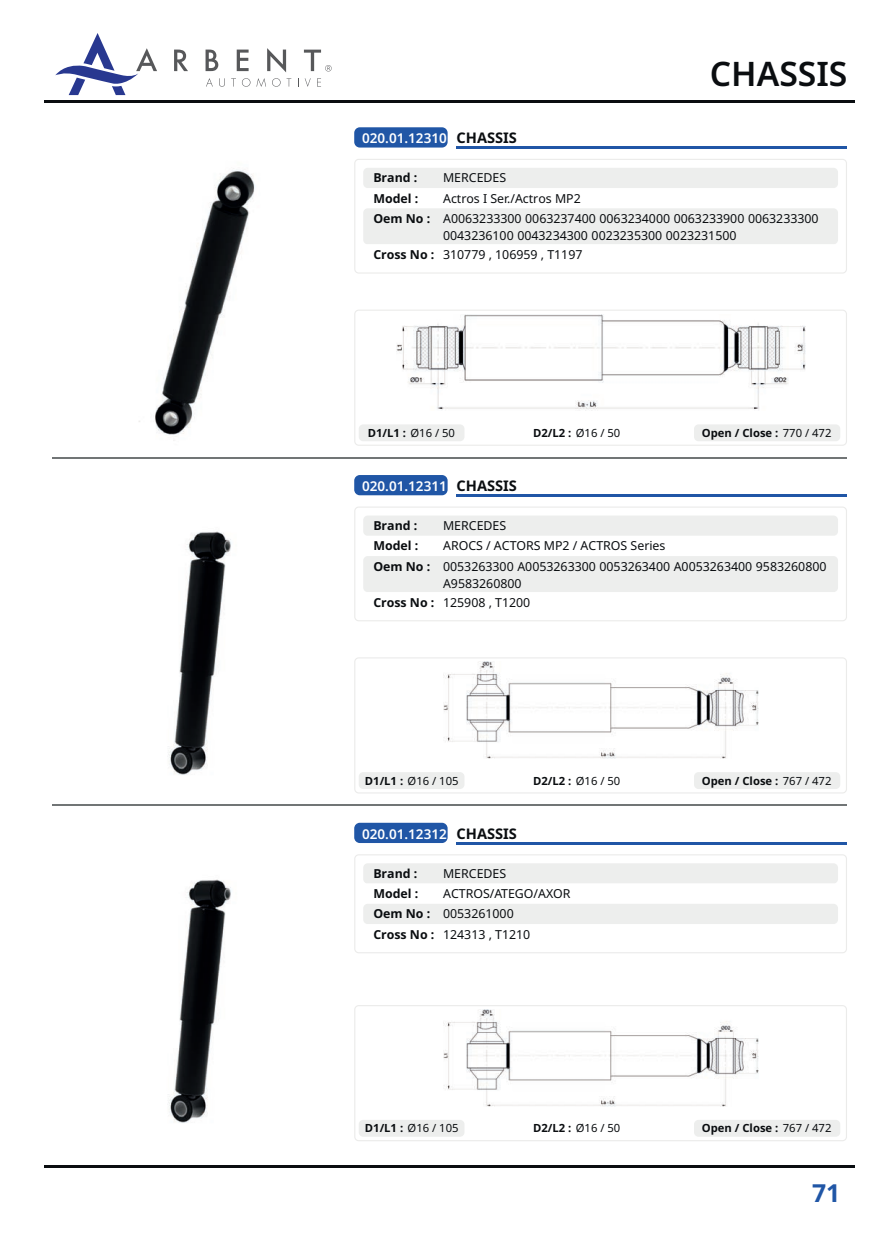
<style>
.page{position:relative;width:893px;height:1259px;background:#fff}
.page>*{position:absolute;margin:0;border:0;box-sizing:border-box;transform-origin:0 0}
.t1{font:600 33.75px "Noto Sans";color:#0a0d10}
.t2{font:700 24.75px "Noto Sans";color:#2056a6}
.t3{font:600 13.5px "Noto Sans";color:#fff}
.t4{font:12.3px/20.2px "Noto Sans";color:#0a0d10}
.t5{font:700 12.3px "Noto Sans";color:#0a0d10}
.t6{font:700 11.25px "Noto Sans";color:#0a0d10}
.t7{font:11.25px "Noto Sans";color:#0a0d10}
.s1{font-weight:700;font-size:14.7px;color:#0a0d10}
.s2{font-weight:700}
.s3{font-weight:400}
</style>
<div class="page">
<svg style="left:206px;top:78px;width:7px;height:9px"></svg>
<svg style="left:219px;top:78px;width:6px;height:9px"></svg>
<svg style="left:231px;top:78px;width:5px;height:9px"></svg>
<svg style="left:242px;top:78px;width:8px;height:9px"></svg>
<svg style="left:256px;top:78px;width:10px;height:9px"></svg>
<svg style="left:272px;top:78px;width:9px;height:9px"></svg>
<svg style="left:287px;top:78px;width:4px;height:9px"></svg>
<svg style="left:305px;top:78px;width:6px;height:9px"></svg>
<svg style="left:317px;top:78px;width:4px;height:9px"></svg>
<svg style="left:174px;top:50px;width:14px;height:21px"></svg>
<svg style="left:206px;top:50px;width:12px;height:21px"></svg>
<svg style="left:237px;top:50px;width:12px;height:21px"></svg>
<svg style="left:267px;top:48px;width:19px;height:24px"></svg>
<svg style="left:55px;top:33px;width:102px;height:62px"></svg>
<svg style="left:304px;top:50px;width:28px;height:21px"></svg>
<hr style="left:45px;top:100px;width:810px;height:3px;background:#0a0d10">
<hr style="left:53px;top:457px;width:794px;height:1px;background:#717576">
<div style="left:354px;top:127px;width:94px;height:21px;background:#2056a6;border-radius:6px"></div>
<hr style="left:457px;top:146px;width:390px;height:3px;background:#2056a6">
<img style="left:139px;top:170px;width:116px;height:271px">
<svg style="left:354px;top:159px;width:493px;height:115px"></svg>
<div style="left:363px;top:168px;width:475px;height:20px;background:#edeeed;border-radius:4px"></div>
<div style="left:363px;top:188px;width:475px;height:20px;background:#fff;border-radius:4px"></div>
<div style="left:363px;top:208px;width:475px;height:36px;background:#edeeed;border-radius:4px"></div>
<div style="left:363px;top:244px;width:475px;height:21px;background:#fff;border-radius:4px"></div>
<svg style="left:354px;top:310px;width:493px;height:136px"></svg>
<img style="left:397px;top:314px;width:408px;height:97px">
<div style="left:359px;top:424px;width:105px;height:17px;background:#edeeed;border-radius:4px"></div>
<div style="left:694px;top:424px;width:146px;height:17px;background:#edeeed;border-radius:4px"></div>
<hr style="left:53px;top:805px;width:794px;height:1px;background:#717576">
<div style="left:354px;top:475px;width:94px;height:20px;background:#2056a6;border-radius:6px"></div>
<hr style="left:457px;top:494px;width:390px;height:2px;background:#2056a6">
<img style="left:168px;top:531px;width:63px;height:244px">
<svg style="left:354px;top:507px;width:493px;height:114px"></svg>
<div style="left:363px;top:515px;width:475px;height:21px;background:#edeeed;border-radius:4px"></div>
<div style="left:363px;top:536px;width:475px;height:20px;background:#fff;border-radius:4px"></div>
<div style="left:363px;top:556px;width:475px;height:36px;background:#edeeed;border-radius:4px"></div>
<div style="left:363px;top:592px;width:475px;height:20px;background:#fff;border-radius:4px"></div>
<svg style="left:354px;top:657px;width:493px;height:136px"></svg>
<img style="left:443px;top:662px;width:315px;height:96px">
<div style="left:359px;top:772px;width:105px;height:17px;background:#edeeed;border-radius:4px"></div>
<div style="left:694px;top:772px;width:146px;height:17px;background:#edeeed;border-radius:4px"></div>
<div style="left:354px;top:823px;width:94px;height:20px;background:#2056a6;border-radius:6px"></div>
<hr style="left:457px;top:842px;width:390px;height:2px;background:#2056a6">
<img style="left:168px;top:879px;width:63px;height:244px">
<svg style="left:354px;top:854px;width:493px;height:99px"></svg>
<div style="left:363px;top:863px;width:475px;height:20px;background:#edeeed;border-radius:4px"></div>
<div style="left:363px;top:883px;width:475px;height:21px;background:#fff;border-radius:4px"></div>
<div style="left:363px;top:904px;width:475px;height:20px;background:#edeeed;border-radius:4px"></div>
<div style="left:363px;top:924px;width:475px;height:20px;background:#fff;border-radius:4px"></div>
<svg style="left:354px;top:1005px;width:493px;height:136px"></svg>
<img style="left:443px;top:1009px;width:315px;height:97px">
<div style="left:359px;top:1120px;width:105px;height:16px;background:#edeeed;border-radius:4px"></div>
<div style="left:694px;top:1120px;width:146px;height:16px;background:#edeeed;border-radius:4px"></div>
<hr style="left:45px;top:1165px;width:810px;height:2px;background:#0a0d10">
<h1 class="t1" style="left:710px;top:50px;width:139px">CHASSIS</h1>
<p class="t3" style="left:362px;top:129px;width:156px">020.01.12310 <span class="s1">CHASSIS</span></p>
<p class="t5" style="left:373px;top:169px;width:46px">Brand :</p>
<p class="t4" style="left:443px;top:168px;width:65px">MERCEDES</p>
<p class="t5" style="left:373px;top:189px;width:46px">Model :</p>
<p class="t4" style="left:443px;top:188px;width:377px">Actros I Ser./Actros MP2<br>A0063233300 0063237400 0063234000 0063233900 0063233300</p>
<p class="t4" style="left:443px;top:225px;width:295px">0043236100 0043234300 0023235300 0023231500</p>
<p class="t5" style="left:373px;top:210px;width:58px">Oem No :</p>
<p class="t4" style="left:373px;top:245px;width:211px"><span class="s2">Cross No :</span> 310779 , 106959 , T1197</p>
<p class="t6" style="left:368px;top:425px;width:89px">D1/L1 : <span class="s3">Ø16 / 50</span></p>
<p class="t6" style="left:533px;top:425px;width:89px">D2/L2 : <span class="s3">Ø16 / 50</span></p>
<p class="t6" style="left:702px;top:425px;width:131px">Open / Close : <span class="s3">770 / 472</span></p>
<p class="t3" style="left:362px;top:476px;width:156px">020.01.12311 <span class="s1">CHASSIS</span></p>
<p class="t5" style="left:373px;top:517px;width:46px">Brand :</p>
<p class="t4" style="left:443px;top:516px;width:65px">MERCEDES</p>
<p class="t5" style="left:373px;top:537px;width:46px">Model :</p>
<p class="t4" style="left:443px;top:536px;width:385px">AROCS / ACTORS MP2 / ACTROS Series<br>0053263300 A0053263300 0053263400 A0053263400 9583260800</p>
<p class="t4" style="left:443px;top:573px;width:80px">A9583260800</p>
<p class="t5" style="left:373px;top:557px;width:58px">Oem No :</p>
<p class="t4" style="left:373px;top:592px;width:159px"><span class="s2">Cross No :</span> 125908 , T1200</p>
<p class="t7" style="left:365px;top:772px;width:95px"><span class="s2">D1/L1 :</span> Ø16 / 105</p>
<p class="t6" style="left:533px;top:772px;width:89px">D2/L2 : <span class="s3">Ø16 / 50</span></p>
<p class="t6" style="left:702px;top:772px;width:131px">Open / Close : <span class="s3">767 / 472</span></p>
<p class="t3" style="left:362px;top:824px;width:156px">020.01.12312 <span class="s1">CHASSIS</span></p>
<p class="t5" style="left:373px;top:864px;width:46px">Brand :</p>
<p class="t4" style="left:443px;top:863px;width:65px">MERCEDES</p>
<p class="t5" style="left:373px;top:885px;width:46px">Model :</p>
<p class="t4" style="left:373px;top:884px;width:199px;text-indent:70px">ACTROS/ATEGO/AXOR<br><span class="s2">Oem No :</span> 0053261000<br><span class="s2">Cross No :</span> 124313 , T1210</p>
<p class="t7" style="left:365px;top:1120px;width:95px"><span class="s2">D1/L1 :</span> Ø16 / 105</p>
<p class="t6" style="left:533px;top:1120px;width:89px">D2/L2 : <span class="s3">Ø16 / 50</span></p>
<p class="t6" style="left:702px;top:1120px;width:131px">Open / Close : <span class="s3">767 / 472</span></p>
<h2 class="t2" style="left:812px;top:1175px;width:30px">71</h2>
</div>
